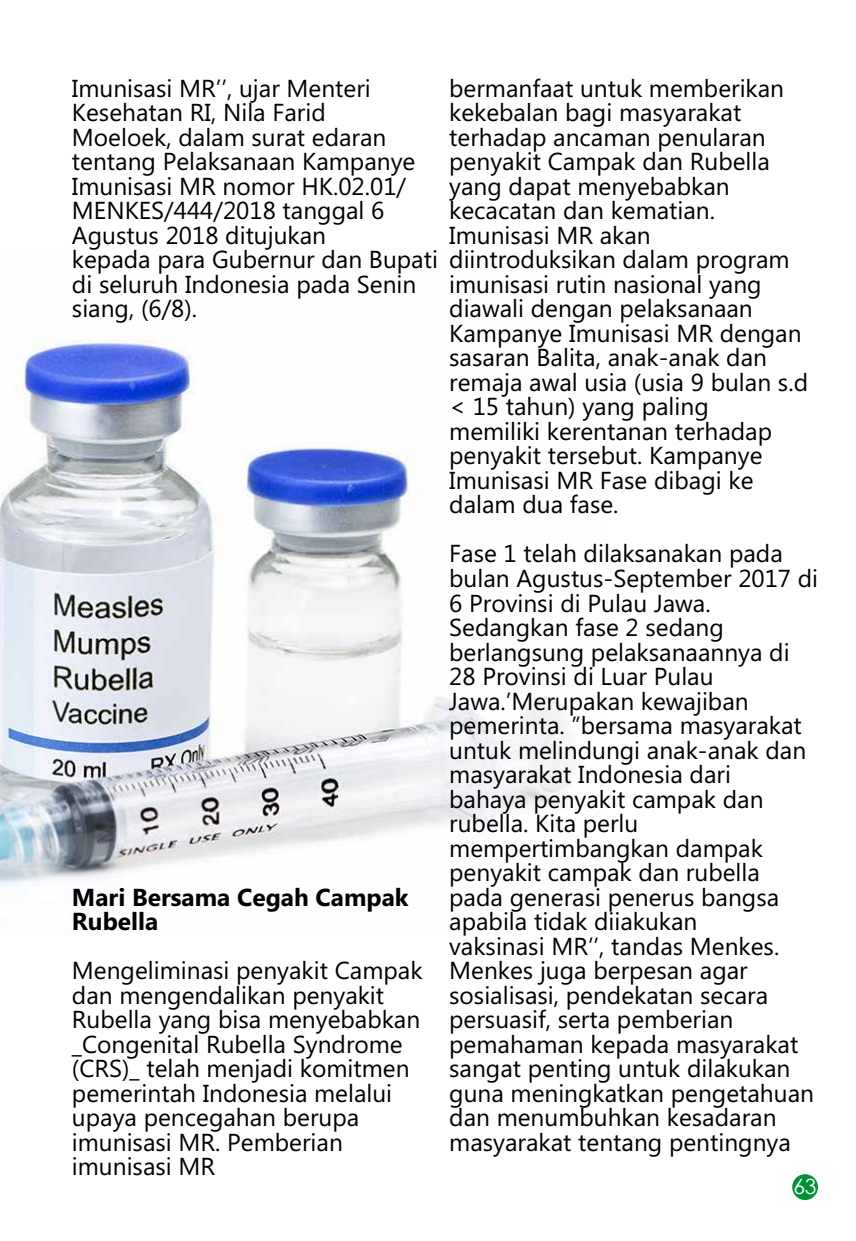
<style>
.page{position:relative;width:856px;height:1241px;background:#fff}
.page>*{position:absolute;margin:0;border:0;box-sizing:border-box;transform-origin:0 0}
.t1{font:24.5px/24.5px "Microsoft Phags Pa";color:#000}
.t2{font:700 24.5px/24.5px "Microsoft Phags Pa";color:#000}
.t3{font:21px "Century Gothic";color:#fff}
</style>
<div class="page">
<img style="left:0;top:339px;width:571px;height:547px">
<div style="left:792px;top:1173px;width:26px;height:26px;background:#009335;border-radius:50%"></div>
<p class="t1" style="left:72px;top:74px;width:367px">Imunisasi MR’’, ujar Menteri<br>Kesehatan RI, Nila Farid<br>Moeloek, dalam surat edaran tentang Pelaksanaan Kampanye<br>Imunisasi MR nomor HK.02.01/<br>MENKES/444/2018 tanggal 6<br>Agustus 2018 ditujukan<br>kepada para Gubernur dan Bupati di seluruh Indonesia pada Senin siang, (6/8).</p>
<p class="t2" style="left:72px;top:883px;width:338px">Mari Bersama Cegah Campak<br>Rubella</p>
<p class="t1" style="left:72px;top:956px;width:352px">Mengeliminasi penyakit Campak dan mengendalikan penyakit<br>Rubella yang bisa menyebabkan _Congenital Rubella Syndrome (CRS)_ telah menjadi komitmen pemerintah Indonesia melalui upaya pencegahan berupa imunisasi MR. Pemberian imunisasi MR</p>
<p class="t1" style="left:449px;top:74px;width:360px">bermanfaat untuk memberikan kekebalan bagi masyarakat terhadap ancaman penularan penyakit Campak dan Rubella yang dapat menyebabkan kecacatan dan kematian.<br>Imunisasi MR akan diintroduksikan dalam program imunisasi rutin nasional yang diawali dengan pelaksanaan<br>Kampanye Imunisasi MR dengan sasaran Balita, anak-anak dan remaja awal usia (usia 9 bulan s.d &lt; 15 tahun) yang paling<br>memiliki kerentanan terhadap penyakit tersebut. Kampanye<br>Imunisasi MR Fase dibagi ke dalam dua fase.</p>
<p class="t1" style="left:449px;top:540px;width:370px">Fase 1 telah dilaksanakan pada bulan Agustus-September 2017 di<br>6 Provinsi di Pulau Jawa.<br>Sedangkan fase 2 sedang berlangsung pelaksanaannya di<br>28 Provinsi di Luar Pulau<br>Jawa.’Merupakan kewajiban pemerinta. ”bersama masyarakat untuk melindungi anak-anak dan masyarakat Indonesia dari<br>bahaya penyakit campak dan rubella. Kita perlu mempertimbangkan dampak penyakit campak dan rubella pada generasi penerus bangsa apabila tidak diiakukan<br>vaksinasi MR’’, tandas Menkes.<br>Menkes juga berpesan agar sosialisasi, pendekatan secara persuasif, serta pemberian pemahaman kepada masyarakat sangat penting untuk dilakukan guna meningkatkan pengetahuan dan menumbuhkan kesadaran masyarakat tentang pentingnya</p>
<p class="t3" style="left:793px;top:1171px;width:24px">63</p>
</div>
